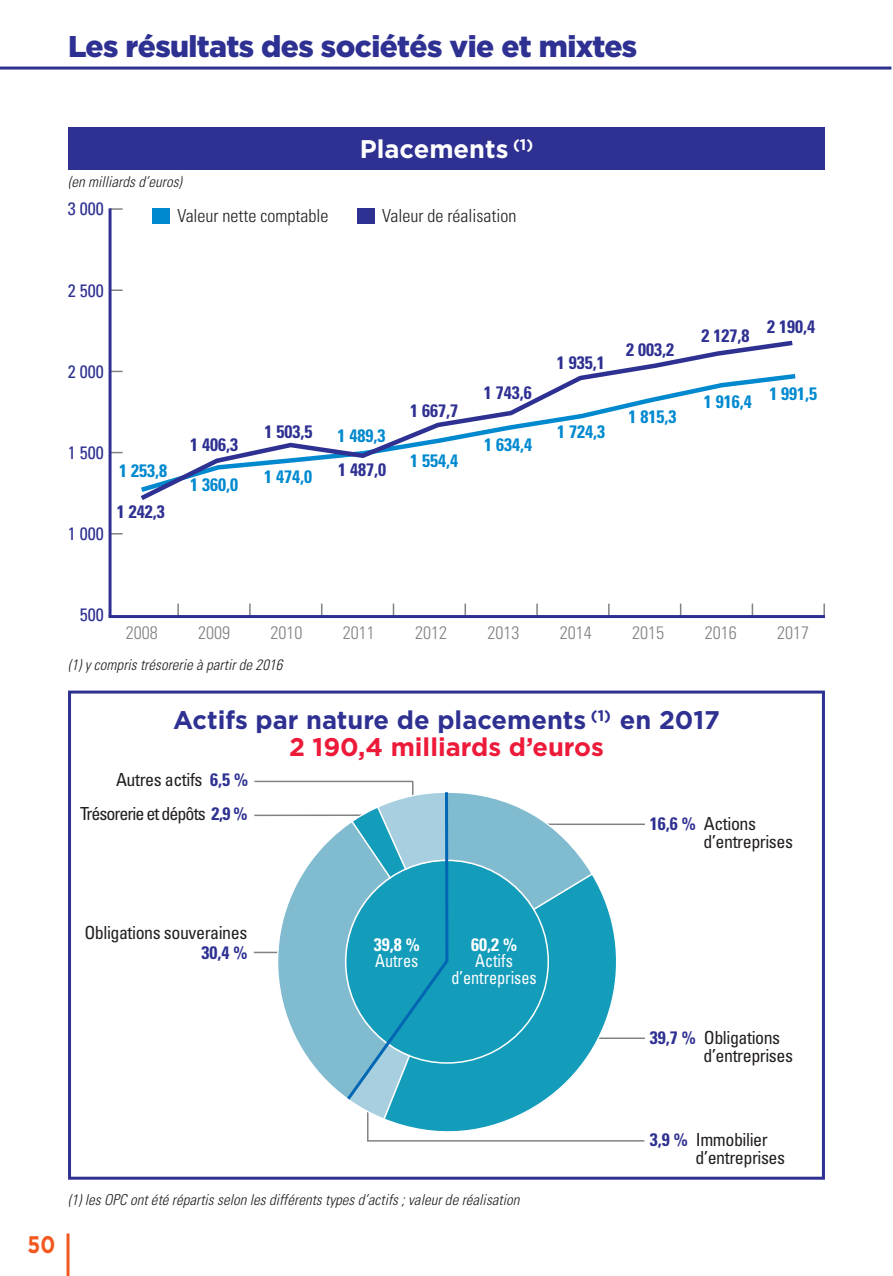
<style>
.page{position:relative;width:893px;height:1276px;background:#fff}
.page>*{position:absolute;margin:0;border:0;box-sizing:border-box;transform-origin:0 0}
.t1{font:900 30px "Gotham";letter-spacing:-.02em;color:#2e3092}
.t2{font:700 25.5px/27px "Gotham";color:#2e3092;text-align:center}
.t3{font:700 25.5px "Gotham";color:#fff}
.t4{font:700 24px "Gotham";color:#f15921;scale:.85 1}
.t5{font:condensed 18px/18px "Univers";letter-spacing:-.025em;color:#231f20}
.t6{font:700 condensed 18px "Univers";color:#2e3092}
.t7{font:700 condensed 18px "Univers";color:#0089cf}
.t8{font:300 condensed 18px "Univers";color:#808285}
.t9{font:300 condensed 18px "Univers";color:#231f20}
.t10{font:condensed 18px/16.5px "Univers";color:#fff;text-align:center;scale:.9 1}
.t11{font:condensed 18px "Univers";color:#2e3092}
.t12{font:condensed 18px "Univers";letter-spacing:-.055em;color:#231f20}
.t13{font:700 condensed 18px "Univers";color:#fff}
.t14{font:italic 300 condensed 15px "Univers";letter-spacing:.005em;color:#231f20}
.s1{color:#ed1a3a}
.s2{font-weight:700;color:#2e3092}
</style>
<div class="page">
<hr style="left:67px;top:1233px;width:3px;height:43px;background:#f15921">
<div style="left:68px;top:690px;width:757px;height:489px;border:3px solid #2e3092"></div>
<hr style="left:254px;top:780px;width:159px;height:2px;background:#808285">
<hr style="left:368px;top:1140px;width:276px;height:1px;background:#808285">
<hr style="left:367px;top:1103px;width:1px;height:38px;background:#808285">
<hr style="left:564px;top:1037px;width:81px;height:2px;background:#808285">
<hr style="left:512px;top:823px;width:133px;height:2px;background:#808285">
<hr style="left:254px;top:951px;width:89px;height:2px;background:#808285">
<hr style="left:254px;top:814px;width:151px;height:2px;background:#808285">
<svg style="left:277px;top:828px;width:67px;height:268px"></svg>
<svg style="left:391px;top:878px;width:226px;height:253px"></svg>
<svg style="left:344px;top:781px;width:250px;height:340px;background:#51b1ca"></svg>
<hr style="left:0;top:67px;width:891px;height:3px;background:#2e3092">
<svg style="left:140px;top:340px;width:656px;height:160px"></svg>
<div style="left:68px;top:128px;width:757px;height:42px;background:#2e3092"></div>
<svg style="left:177px;top:603px;width:2px;height:12px"></svg>
<svg style="left:112px;top:208px;width:11px;height:2px"></svg>
<svg style="left:112px;top:289px;width:11px;height:2px"></svg>
<svg style="left:249px;top:603px;width:2px;height:12px"></svg>
<svg style="left:321px;top:603px;width:1px;height:12px"></svg>
<svg style="left:393px;top:603px;width:1px;height:12px"></svg>
<svg style="left:464px;top:603px;width:2px;height:12px"></svg>
<svg style="left:536px;top:603px;width:2px;height:12px"></svg>
<svg style="left:608px;top:603px;width:2px;height:12px"></svg>
<svg style="left:680px;top:603px;width:1px;height:12px"></svg>
<svg style="left:752px;top:603px;width:1px;height:12px"></svg>
<svg style="left:823px;top:603px;width:2px;height:12px"></svg>
<hr style="left:109px;top:208px;width:3px;height:408px;background:#2e3092">
<hr style="left:109px;top:615px;width:716px;height:3px;background:#2e3092">
<div style="left:152px;top:208px;width:17px;height:15px;background:#0089cf"></div>
<div style="left:357px;top:208px;width:17px;height:16px;background:#2e3092"></div>
<h1 class="t1" style="left:68px;top:30px;width:571px">Les résultats des sociétés vie et mixtes</h1>
<p class="t14" style="left:68px;top:176px;width:115px">(en milliards d’euros)</p>
<h2 class="t3" style="left:360px;top:134px;width:175px">Placements <sup>(1)</sup></h2>
<p class="t11" style="left:68px;top:202px;width:37px">3 000</p>
<p class="t11" style="left:68px;top:283px;width:37px">2 500</p>
<p class="t9" style="left:177px;top:209px;width:153px">Valeur nette comptable</p>
<p class="t9" style="left:382px;top:209px;width:136px">Valeur de réalisation</p>
<p class="t11" style="left:68px;top:364px;width:37px">2 000</p>
<p class="t11" style="left:68px;top:445px;width:37px">1 500</p>
<p class="t11" style="left:68px;top:526px;width:37px">1 000</p>
<p class="t7" style="left:119px;top:464px;width:49px">1 253,8</p>
<p class="t6" style="left:117px;top:505px;width:49px">1 242,3</p>
<p class="t6" style="left:190px;top:438px;width:49px">1 406,3</p>
<p class="t7" style="left:190px;top:478px;width:49px">1 360,0</p>
<p class="t6" style="left:264px;top:425px;width:49px">1 503,5</p>
<p class="t7" style="left:264px;top:469px;width:49px">1 474,0</p>
<p class="t7" style="left:337px;top:429px;width:49px">1 489,3</p>
<p class="t6" style="left:338px;top:463px;width:49px">1 487,0</p>
<p class="t6" style="left:410px;top:404px;width:49px">1 667,7</p>
<p class="t7" style="left:410px;top:453px;width:49px">1 554,4</p>
<p class="t6" style="left:484px;top:386px;width:49px">1 743,6</p>
<p class="t7" style="left:484px;top:438px;width:49px">1 634,4</p>
<p class="t6" style="left:557px;top:356px;width:49px">1 935,1</p>
<p class="t7" style="left:557px;top:425px;width:49px">1 724,3</p>
<p class="t6" style="left:626px;top:343px;width:49px">2 003,2</p>
<p class="t7" style="left:628px;top:410px;width:49px">1 815,3</p>
<p class="t6" style="left:702px;top:329px;width:49px">2 127,8</p>
<p class="t6" style="left:767px;top:320px;width:49px">2 190,4</p>
<p class="t7" style="left:704px;top:391px;width:115px">1 916,4 1 991,5</p>
<p class="t11" style="left:80px;top:607px;width:25px">500</p>
<p class="t8" style="left:126px;top:626px;width:33px">2008</p>
<p class="t8" style="left:198px;top:626px;width:33px">2009</p>
<p class="t8" style="left:270px;top:626px;width:33px">2010</p>
<p class="t8" style="left:343px;top:626px;width:33px">2011</p>
<p class="t8" style="left:415px;top:626px;width:33px">2012</p>
<p class="t8" style="left:488px;top:626px;width:33px">2013</p>
<p class="t8" style="left:560px;top:626px;width:33px">2014</p>
<p class="t8" style="left:632px;top:626px;width:33px">2015</p>
<p class="t8" style="left:705px;top:626px;width:33px">2016</p>
<p class="t8" style="left:777px;top:626px;width:33px">2017</p>
<p class="t14" style="left:68px;top:658px;width:216px">(1) y compris trésorerie à partir de 2016</p>
<h2 class="t2" style="left:173px;top:706px;width:548px">Actifs par nature de placements <sup>(1)</sup> en 2017<br><span class="s1">2 190,4 milliards d’euros</span></h2>
<p class="t5" style="left:116px;top:772px;width:134px">Autres actifs <span class="s2">6,5 %</span></p>
<p class="t12" style="left:80px;top:807px;width:169px">Trésorerie et dépôts <span class="s2">2,9 %</span></p>
<p class="t5" style="left:703px;top:816px;width:91px;text-indent:-54px"><span class="s2">16,6 %</span> Actions d’entreprises</p>
<p class="t5" style="left:84px;top:925px;width:164px">Obligations souveraines</p>
<p class="t6" style="left:201px;top:946px;width:47px">30,4 %</p>
<p class="t13" style="left:374px;top:938px;width:47px">39,8 %</p>
<p class="t10" style="left:375px;top:954px;width:49px">Autres</p>
<p class="t13" style="left:471px;top:937px;width:47px">60,2 %</p>
<p class="t10" style="left:451px;top:954px;width:96px">Actifs d’entreprises</p>
<h3 class="t4" style="left:28px;top:1230px;width:34px">50</h3>
<p class="t14" style="left:68px;top:1193px;width:453px">(1) les OPC ont été répartis selon les différents types d’actifs ; valeur de réalisation</p>
<p class="t5" style="left:703px;top:1030px;width:91px;text-indent:-54px"><span class="s2">39,7 %</span> Obligations d’entreprises</p>
<p class="t5" style="left:696px;top:1132px;width:91px;text-indent:-46px"><span class="s2">3,9 %</span> Immobilier d’entreprises</p>
</div>
